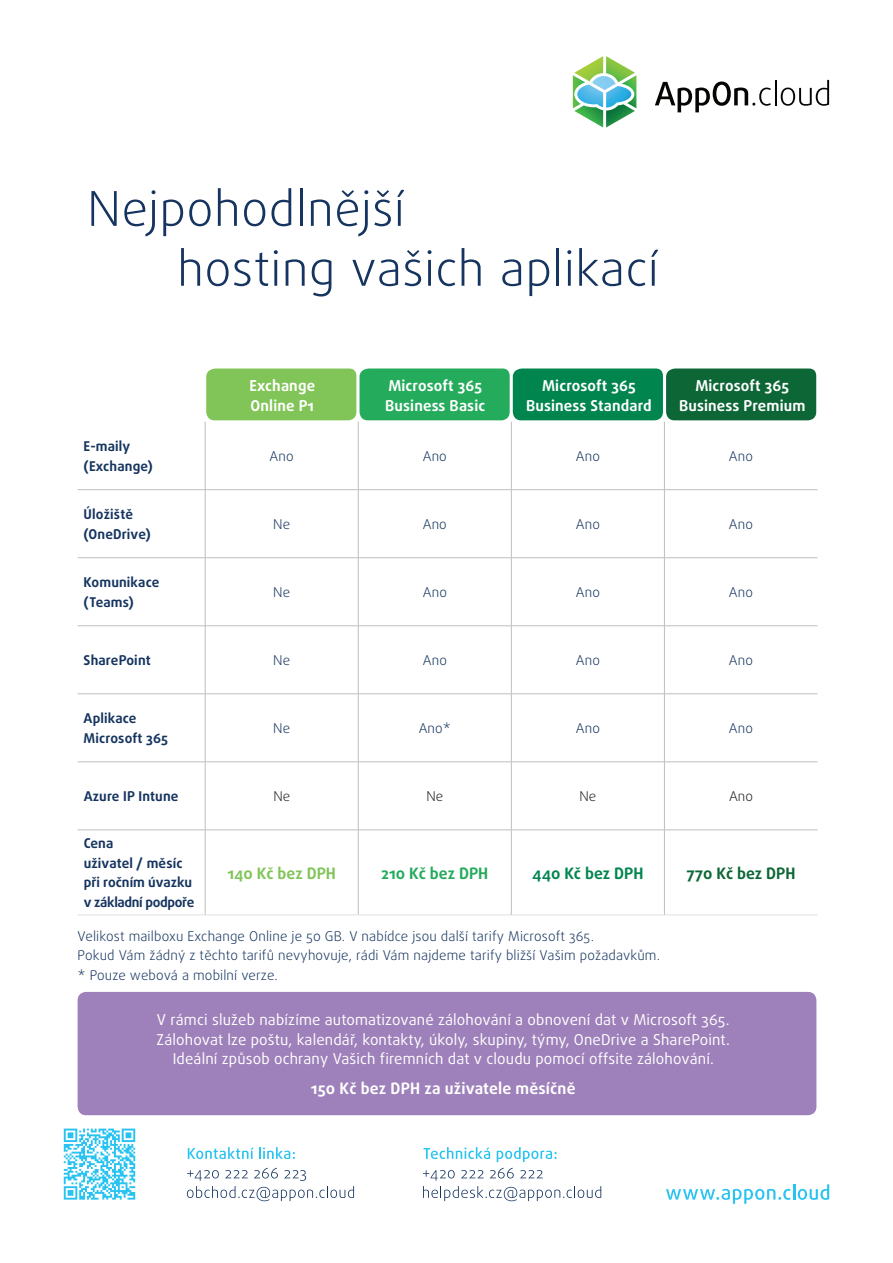
<style>
.page{position:relative;width:893px;height:1263px;background:#fff}
.page>*{position:absolute;margin:0;border:0;box-sizing:border-box;transform-origin:0 0}
.t1{font:700 15.75px "Daxline Pro";letter-spacing:.01em;color:#fff}
.t2{font:700 15.75px "Daxline Pro";color:#81c559}
.t3{font:700 15.75px "Daxline Pro";color:#24ab5b}
.t4{font:700 15.75px "Daxline Pro";color:#00854f}
.t5{font:700 15.75px "Daxline Pro";color:#0c6635}
.t6{font:15px/19.5px "Daxline Pro";letter-spacing:.01em;color:#fff;text-align:center}
.t7{font:700 15px/19.5px "Daxline Pro";letter-spacing:.01em;color:#fff}
.t8{font:300 13.5px/19.5px "Daxline Pro";letter-spacing:.01em;color:#15345f}
.t9{font:700 13.5px/19.5px "Daxline Pro";letter-spacing:.01em;color:#15345f}
.t10{font:300 13.5px "Daxline Pro";color:#231f20}
</style>
<div class="page">
<svg style="left:572px;top:56px;width:65px;height:72px"></svg>
<svg style="left:655px;top:80px;width:174px;height:32px"></svg>
<svg style="left:206px;top:368px;width:611px;height:52px;background:#339a53"></svg>
<div style="left:78px;top:992px;width:738px;height:123px;background:#9e80ba;border-radius:9px"></div>
<svg style="left:666px;top:1184px;width:163px;height:20px"></svg>
<svg style="left:187px;top:1168px;width:167px;height:33px"></svg>
<svg style="left:423px;top:1168px;width:178px;height:33px"></svg>
<svg style="left:64px;top:1128px;width:71px;height:71px"></svg>
<svg style="left:188px;top:1147px;width:107px;height:12px"></svg>
<svg style="left:423px;top:1147px;width:67px;height:12px"></svg>
<svg style="left:497px;top:1147px;width:60px;height:15px"></svg>
<svg style="left:91px;top:191px;width:26px;height:35px"></svg>
<svg style="left:124px;top:190px;width:31px;height:46px"></svg>
<svg style="left:163px;top:199px;width:20px;height:37px"></svg>
<svg style="left:189px;top:199px;width:22px;height:27px"></svg>
<svg style="left:218px;top:188px;width:19px;height:38px"></svg>
<svg style="left:244px;top:199px;width:21px;height:27px"></svg>
<svg style="left:271px;top:188px;width:20px;height:38px"></svg>
<hr style="left:300px;top:188px;width:2px;height:38px;background:#15345f">
<svg style="left:311px;top:199px;width:19px;height:27px"></svg>
<svg style="left:337px;top:190px;width:31px;height:46px"></svg>
<svg style="left:374px;top:190px;width:17px;height:36px"></svg>
<svg style="left:397px;top:190px;width:7px;height:36px"></svg>
<svg style="left:181px;top:248px;width:19px;height:38px"></svg>
<svg style="left:207px;top:252px;width:61px;height:34px"></svg>
<svg style="left:274px;top:250px;width:4px;height:4px"></svg>
<hr style="left:274px;top:260px;width:3px;height:26px;background:#15345f">
<svg style="left:286px;top:259px;width:19px;height:27px"></svg>
<svg style="left:312px;top:259px;width:19px;height:38px"></svg>
<svg style="left:352px;top:259px;width:46px;height:27px"></svg>
<svg style="left:405px;top:250px;width:16px;height:36px"></svg>
<svg style="left:428px;top:250px;width:4px;height:4px"></svg>
<hr style="left:428px;top:260px;width:3px;height:26px;background:#15345f">
<svg style="left:438px;top:259px;width:17px;height:27px"></svg>
<svg style="left:462px;top:248px;width:19px;height:38px"></svg>
<svg style="left:502px;top:259px;width:19px;height:27px"></svg>
<svg style="left:529px;top:259px;width:20px;height:37px"></svg>
<hr style="left:556px;top:248px;width:3px;height:38px;background:#15345f">
<svg style="left:567px;top:250px;width:4px;height:4px"></svg>
<hr style="left:568px;top:260px;width:3px;height:26px;background:#15345f">
<svg style="left:579px;top:248px;width:42px;height:38px"></svg>
<svg style="left:628px;top:259px;width:17px;height:27px"></svg>
<svg style="left:651px;top:250px;width:7px;height:36px"></svg>
<hr style="left:205px;top:422px;width:1px;height:67px;background:#bdbebe">
<hr style="left:358px;top:422px;width:1px;height:67px;background:#bdbebe">
<hr style="left:78px;top:489px;width:127px;height:1px;background:#bdbebe">
<hr style="left:205px;top:489px;width:153px;height:1px;background:#bdbebe">
<hr style="left:205px;top:490px;width:1px;height:67px;background:#bdbebe">
<hr style="left:358px;top:489px;width:153px;height:1px;background:#bdbebe">
<hr style="left:358px;top:490px;width:1px;height:67px;background:#bdbebe">
<hr style="left:511px;top:489px;width:153px;height:1px;background:#bdbebe">
<hr style="left:664px;top:489px;width:153px;height:1px;background:#bdbebe">
<hr style="left:78px;top:557px;width:127px;height:1px;background:#bdbebe">
<hr style="left:205px;top:557px;width:153px;height:1px;background:#bdbebe">
<hr style="left:205px;top:558px;width:1px;height:67px;background:#bdbebe">
<hr style="left:358px;top:557px;width:153px;height:1px;background:#bdbebe">
<hr style="left:358px;top:558px;width:1px;height:67px;background:#bdbebe">
<hr style="left:511px;top:557px;width:153px;height:1px;background:#bdbebe">
<hr style="left:664px;top:557px;width:153px;height:1px;background:#bdbebe">
<hr style="left:78px;top:625px;width:127px;height:1px;background:#bdbebe">
<hr style="left:205px;top:625px;width:153px;height:1px;background:#bdbebe">
<hr style="left:205px;top:626px;width:1px;height:68px;background:#bdbebe">
<hr style="left:358px;top:625px;width:153px;height:1px;background:#bdbebe">
<hr style="left:358px;top:626px;width:1px;height:68px;background:#bdbebe">
<hr style="left:511px;top:625px;width:153px;height:1px;background:#bdbebe">
<hr style="left:664px;top:625px;width:153px;height:1px;background:#bdbebe">
<hr style="left:78px;top:693px;width:127px;height:1px;background:#bdbebe">
<hr style="left:205px;top:693px;width:153px;height:1px;background:#bdbebe">
<hr style="left:205px;top:694px;width:1px;height:68px;background:#bdbebe">
<hr style="left:358px;top:693px;width:153px;height:1px;background:#bdbebe">
<hr style="left:358px;top:694px;width:1px;height:68px;background:#bdbebe">
<hr style="left:511px;top:693px;width:153px;height:1px;background:#bdbebe">
<hr style="left:664px;top:693px;width:153px;height:1px;background:#bdbebe">
<hr style="left:78px;top:761px;width:127px;height:1px;background:#bdbebe">
<hr style="left:205px;top:761px;width:153px;height:1px;background:#bdbebe">
<hr style="left:205px;top:762px;width:1px;height:68px;background:#bdbebe">
<hr style="left:358px;top:761px;width:153px;height:1px;background:#bdbebe">
<hr style="left:358px;top:762px;width:1px;height:68px;background:#bdbebe">
<hr style="left:511px;top:761px;width:153px;height:1px;background:#bdbebe">
<hr style="left:664px;top:761px;width:153px;height:1px;background:#bdbebe">
<hr style="left:78px;top:830px;width:127px;height:1px;background:#bdbebe">
<hr style="left:205px;top:830px;width:153px;height:1px;background:#bdbebe">
<hr style="left:205px;top:830px;width:1px;height:85px;background:#bdbebe">
<hr style="left:358px;top:830px;width:153px;height:1px;background:#bdbebe">
<hr style="left:358px;top:830px;width:1px;height:85px;background:#bdbebe">
<hr style="left:511px;top:830px;width:153px;height:1px;background:#bdbebe">
<hr style="left:664px;top:830px;width:153px;height:1px;background:#bdbebe">
<hr style="left:78px;top:915px;width:127px;height:1px;background:#dde0e2">
<hr style="left:205px;top:915px;width:153px;height:1px;background:#dde0e2">
<hr style="left:358px;top:915px;width:153px;height:1px;background:#dde0e2">
<hr style="left:511px;top:915px;width:153px;height:1px;background:#dde0e2">
<hr style="left:664px;top:915px;width:153px;height:1px;background:#dde0e2">
<hr style="left:511px;top:422px;width:1px;height:67px;background:#bdbebe">
<hr style="left:664px;top:422px;width:1px;height:67px;background:#bdbebe">
<hr style="left:511px;top:490px;width:1px;height:67px;background:#bdbebe">
<hr style="left:664px;top:490px;width:1px;height:67px;background:#bdbebe">
<hr style="left:511px;top:558px;width:1px;height:67px;background:#bdbebe">
<hr style="left:664px;top:558px;width:1px;height:67px;background:#bdbebe">
<hr style="left:511px;top:626px;width:1px;height:68px;background:#bdbebe">
<hr style="left:664px;top:626px;width:1px;height:68px;background:#bdbebe">
<hr style="left:511px;top:694px;width:1px;height:68px;background:#bdbebe">
<hr style="left:664px;top:694px;width:1px;height:68px;background:#bdbebe">
<hr style="left:511px;top:762px;width:1px;height:68px;background:#bdbebe">
<hr style="left:664px;top:762px;width:1px;height:68px;background:#bdbebe">
<hr style="left:511px;top:830px;width:1px;height:85px;background:#bdbebe">
<hr style="left:664px;top:830px;width:1px;height:85px;background:#bdbebe">
<p class="t7" style="left:250px;top:376px;width:67px">Exchange<br>Online P1</p>
<p class="t7" style="left:385px;top:376px;width:102px">Microsoft 365<br>Business Basic</p>
<p class="t7" style="left:526px;top:376px;width:127px;text-align:center">Microsoft 365<br>Business Standard</p>
<p class="t7" style="left:679px;top:376px;width:128px;text-align:center">Microsoft 365<br>Business Premium</p>
<p class="t9" style="left:84px;top:436px;width:71px">E-maily (Exchange)</p>
<p class="t8" style="left:270px;top:446px;width:26px">Ano</p>
<p class="t8" style="left:423px;top:446px;width:26px">Ano</p>
<p class="t8" style="left:576px;top:446px;width:26px">Ano</p>
<p class="t8" style="left:729px;top:446px;width:26px">Ano</p>
<p class="t9" style="left:84px;top:504px;width:69px">Úložiště (OneDrive)</p>
<p class="t8" style="left:273px;top:514px;width:18px">Ne</p>
<p class="t8" style="left:423px;top:514px;width:26px">Ano</p>
<p class="t8" style="left:576px;top:514px;width:26px">Ano</p>
<p class="t8" style="left:729px;top:514px;width:26px">Ano</p>
<p class="t9" style="left:84px;top:572px;width:77px">Komunikace (Teams)</p>
<p class="t8" style="left:273px;top:582px;width:18px">Ne</p>
<p class="t8" style="left:423px;top:582px;width:26px">Ano</p>
<p class="t8" style="left:576px;top:582px;width:26px">Ano</p>
<p class="t8" style="left:729px;top:582px;width:26px">Ano</p>
<p class="t9" style="left:84px;top:650px;width:69px">SharePoint</p>
<p class="t8" style="left:273px;top:650px;width:18px">Ne</p>
<p class="t8" style="left:423px;top:650px;width:26px">Ano</p>
<p class="t8" style="left:576px;top:650px;width:26px">Ano</p>
<p class="t8" style="left:729px;top:650px;width:26px">Ano</p>
<p class="t9" style="left:84px;top:708px;width:86px">Aplikace<br>Microsoft 365</p>
<p class="t8" style="left:273px;top:718px;width:18px">Ne</p>
<p class="t8" style="left:419px;top:718px;width:34px">Ano*</p>
<p class="t8" style="left:576px;top:718px;width:26px">Ano</p>
<p class="t8" style="left:729px;top:718px;width:26px">Ano</p>
<p class="t9" style="left:84px;top:786px;width:96px">Azure IP Intune</p>
<p class="t10" style="left:273px;top:788px;width:18px">Ne</p>
<p class="t10" style="left:426px;top:788px;width:18px">Ne</p>
<p class="t10" style="left:579px;top:788px;width:18px">Ne</p>
<p class="t10" style="left:729px;top:788px;width:25px">Ano</p>
<p class="t9" style="left:84px;top:834px;width:112px">Cena<br>uživatel / měsíc při ročním úvazku v základní podpoře</p>
<p class="t2" style="left:227px;top:863px;width:110px">140 Kč bez DPH</p>
<p class="t3" style="left:381px;top:863px;width:109px">210 Kč bez DPH</p>
<p class="t4" style="left:532px;top:863px;width:113px">440 Kč bez DPH</p>
<p class="t5" style="left:686px;top:863px;width:111px">770 Kč bez DPH</p>
<p class="t8" style="left:78px;top:926px;width:584px">Velikost mailboxu Exchange Online je 50 GB. V nabídce jsou další tarify Microsoft 365.<br>Pokud Vám žádný z těchto tarifů nevyhovuje, rádi Vám najdeme tarify bližší Vašim požadavkům. * Pouze webová a mobilní verze.</p>
<p class="t6" style="left:157px;top:1010px;width:575px">V rámci služeb nabízíme automatizované zálohování a obnovení dat v Microsoft 365.<br>Zálohovat lze poštu, kalendář, kontakty, úkoly, skupiny, týmy, OneDrive a SharePoint.<br>Ideální způsob ochrany Vašich firemních dat v cloudu pomocí offsite zálohování.</p>
<p class="t1" style="left:311px;top:1078px;width:266px">150 Kč bez DPH za uživatele měsíčně</p>
</div>
